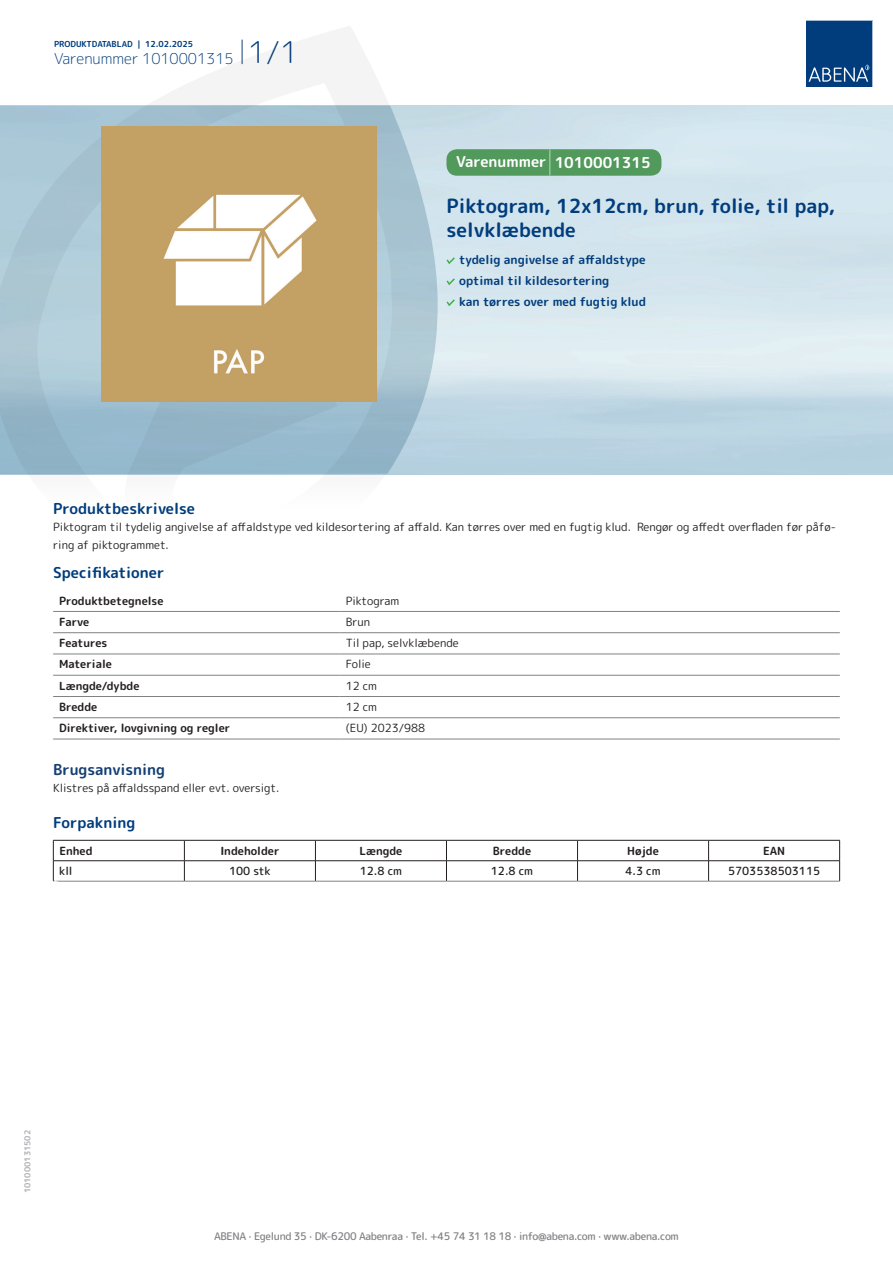
<style>
.page{position:relative;width:893px;height:1263px;background:#fff}
.page>*{position:absolute;margin:0;border:0;box-sizing:border-box;transform-origin:0 0}
.t1{font:700 19.5px/24px "Rounded Mplus 1 c";color:#013d7d}
.t2{font:700 15px "Rounded Mplus 1 c";color:#013d7d}
.t3{font:300 15px "Rounded Mplus 1 c";color:#013d7d}
.t4{font:700 15px "Rounded Mplus 1 c";color:#fff}
.t5{font:700 15px "Rounded Mplus 1 c";color:#153f74}
.t6{font:700 12px/21px "Rounded Mplus 1 c";color:#013d7d}
.t7{font:11.25px/18px "Rounded Mplus 1 c";color:#231f20}
.t8{font:700 11.25px "Rounded Mplus 1 c";color:#231f20}
.t9{font:500 11.25px "Rounded Mplus 1 c";color:#231f20}
.t10{font:500 10.5px "Rounded Mplus 1 c";letter-spacing:-.03em;color:#808285}
.t11{font:700 10.5px "Rounded Mplus 1 c";color:#fff}
.t12{font:700 8.25px "Rounded Mplus 1 c";color:#013d7d}
.t13{font:700 8.25px "Rounded Mplus 1 c";color:#b2b3b7}
.s1{font-size:30px}
.s2{font-size:25.5px}
</style>
<div class="page">
<svg style="left:0;top:26px;width:439px;height:449px"></svg>
<svg style="left:0;top:106px;width:438px;height:368px;background:#a4c2d1"></svg>
<svg style="left:242px;top:40px;width:1px;height:24px"></svg>
<svg style="left:806px;top:20px;width:67px;height:67px;background:#144b86"></svg>
<img style="left:101px;top:127px;width:276px;height:275px">
<hr style="left:53px;top:611px;width:287px;height:1px;background:#808285">
<hr style="left:340px;top:611px;width:500px;height:1px;background:#808285">
<hr style="left:53px;top:632px;width:287px;height:1px;background:#808285">
<hr style="left:340px;top:632px;width:500px;height:1px;background:#808285">
<hr style="left:53px;top:654px;width:287px;height:1px;background:#808285">
<hr style="left:340px;top:654px;width:500px;height:1px;background:#808285">
<hr style="left:53px;top:675px;width:287px;height:1px;background:#808285">
<hr style="left:340px;top:675px;width:500px;height:1px;background:#808285">
<hr style="left:53px;top:696px;width:287px;height:1px;background:#808285">
<hr style="left:340px;top:696px;width:500px;height:1px;background:#808285">
<hr style="left:53px;top:717px;width:287px;height:1px;background:#808285">
<hr style="left:340px;top:717px;width:500px;height:1px;background:#808285">
<hr style="left:53px;top:739px;width:287px;height:1px;background:#808285">
<hr style="left:340px;top:739px;width:500px;height:1px;background:#808285">
<hr style="left:53px;top:840px;width:131px;height:1px;background:#231f20">
<hr style="left:184px;top:840px;width:131px;height:1px;background:#231f20">
<hr style="left:315px;top:840px;width:131px;height:1px;background:#231f20">
<hr style="left:446px;top:840px;width:131px;height:1px;background:#231f20">
<hr style="left:577px;top:840px;width:132px;height:1px;background:#231f20">
<hr style="left:709px;top:840px;width:131px;height:1px;background:#231f20">
<hr style="left:53px;top:860px;width:131px;height:1px;background:#231f20">
<svg style="left:53px;top:840px;width:1px;height:41px"></svg>
<hr style="left:184px;top:860px;width:131px;height:1px;background:#231f20">
<svg style="left:184px;top:840px;width:1px;height:41px"></svg>
<hr style="left:315px;top:860px;width:131px;height:1px;background:#231f20">
<svg style="left:315px;top:840px;width:1px;height:41px"></svg>
<hr style="left:446px;top:860px;width:131px;height:1px;background:#231f20">
<svg style="left:446px;top:840px;width:1px;height:41px"></svg>
<hr style="left:577px;top:860px;width:132px;height:1px;background:#231f20">
<svg style="left:577px;top:840px;width:1px;height:41px"></svg>
<hr style="left:709px;top:860px;width:131px;height:1px;background:#231f20">
<svg style="left:708px;top:840px;width:1px;height:41px"></svg>
<svg style="left:839px;top:840px;width:1px;height:41px"></svg>
<hr style="left:53px;top:881px;width:131px;height:1px;background:#808285">
<hr style="left:184px;top:881px;width:131px;height:1px;background:#808285">
<hr style="left:315px;top:881px;width:131px;height:1px;background:#808285">
<hr style="left:446px;top:881px;width:131px;height:1px;background:#808285">
<hr style="left:577px;top:881px;width:132px;height:1px;background:#808285">
<hr style="left:709px;top:881px;width:131px;height:1px;background:#808285">
<svg style="left:446px;top:257px;width:9px;height:7px"></svg>
<svg style="left:446px;top:278px;width:9px;height:7px"></svg>
<svg style="left:446px;top:299px;width:9px;height:7px"></svg>
<div style="left:446px;top:149px;width:215px;height:27px;background:#52995c;border-radius:10px"></div>
<p class="t12" style="left:54px;top:38px;width:141px">PRODUKTDATABLAD | 12.02.2025</p>
<h2 class="t3" style="left:54px;top:48px;width:246px">Varenummer 1010001315 <span class="s1">1/1</span></h2>
<h2 class="t4" style="left:456px;top:152px;width:196px">Varenummer <span class="s2">|</span> 1010001315</h2>
<h1 class="t1" style="left:446px;top:194px;width:390px">Piktogram, 12x12cm, brun, folie, til pap, selvklæbende</h1>
<p class="t6" style="left:459px;top:249px;width:188px">tydelig angivelse af affaldstype optimal til kildesortering<br>kan tørres over med fugtig klud</p>
<h2 class="t2" style="left:53px;top:498px;width:143px">Produktbeskrivelse</h2>
<p class="t7" style="left:53px;top:517px;width:784px">Piktogram til tydelig angivelse af affaldstype ved kildesortering af affald. Kan tørres over med en fugtig klud. Rengør og affedt overfladen før påfø&shy;ring af piktogrammet.</p>
<h2 class="t2" style="left:53px;top:562px;width:113px">Specifikationer</h2>
<p class="t8" style="left:59px;top:592px;width:106px">Produktbetegnelse</p>
<p class="t7" style="left:346px;top:591px;width:55px">Piktogram</p>
<p class="t8" style="left:59px;top:614px;width:32px">Farve</p>
<p class="t7" style="left:346px;top:613px;width:26px">Brun</p>
<p class="t8" style="left:59px;top:635px;width:50px">Features</p>
<p class="t7" style="left:346px;top:634px;width:115px">Til pap, selvklæbende</p>
<p class="t8" style="left:59px;top:656px;width:54px">Materiale</p>
<p class="t7" style="left:346px;top:655px;width:27px">Folie</p>
<p class="t8" style="left:59px;top:678px;width:82px">Længde/dybde</p>
<p class="t7" style="left:346px;top:676px;width:33px">12 cm</p>
<p class="t8" style="left:59px;top:699px;width:40px">Bredde</p>
<p class="t7" style="left:346px;top:698px;width:33px">12 cm</p>
<p class="t8" style="left:59px;top:720px;width:173px">Direktiver, lovgivning og regler</p>
<p class="t7" style="left:346px;top:719px;width:81px">(EU) 2023/988</p>
<h2 class="t5" style="left:53px;top:759px;width:113px">Brugsanvisning</h2>
<p class="t7" style="left:53px;top:779px;width:228px">Klistres på affaldsspand eller evt. oversigt.</p>
<h2 class="t2" style="left:53px;top:812px;width:84px">Forpakning</h2>
<p class="t8" style="left:59px;top:843px;width:35px">Enhed</p>
<p class="t8" style="left:220px;top:843px;width:61px">Indeholder</p>
<p class="t8" style="left:359px;top:843px;width:44px">Længde</p>
<p class="t8" style="left:493px;top:843px;width:40px">Bredde</p>
<p class="t8" style="left:627px;top:843px;width:33px">Højde</p>
<p class="t8" style="left:763px;top:843px;width:24px">EAN</p>
<p class="t9" style="left:59px;top:863px;width:15px">kll</p>
<p class="t9" style="left:229px;top:863px;width:43px">100 stk</p>
<p class="t9" style="left:360px;top:863px;width:44px">12.8 cm</p>
<p class="t9" style="left:491px;top:863px;width:44px">12.8 cm</p>
<p class="t9" style="left:625px;top:863px;width:37px">4.3 cm</p>
<p class="t9" style="left:728px;top:863px;width:94px">5703538503115</p>
<p class="t11" style="left:53px;top:876px;width:7px">*</p>
<p class="t13" style="left:22px;top:1193px;width:65px;rotate:-90deg">101000131502</p>
<p class="t10" style="left:214px;top:1229px;width:466px">ABENA · Egelund 35 · DK-6200 Aabenraa · Tel. +45 74 31 18 18 · info@abena.com · www.abena.com</p>
</div>
